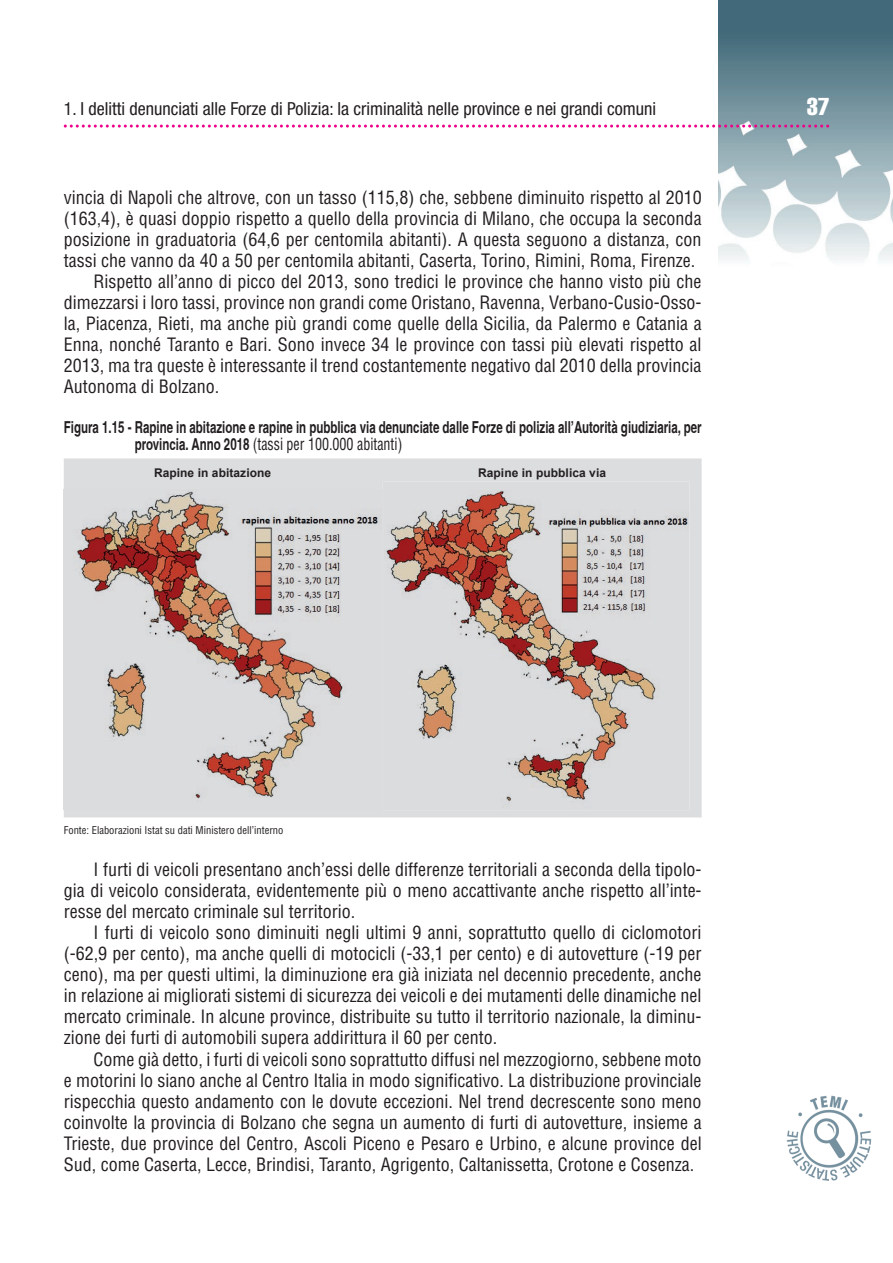
<style>
.page{position:relative;width:893px;height:1263px;background:#fff}
.page>*{position:absolute;margin:0;border:0;box-sizing:border-box;transform-origin:0 0}
.t1{font:24px "Helvetica LT Std Comp";color:#fff}
.t2{font:condensed 18px/21px "Helvetica LT Std";color:#231f20;text-align:justify}
.t3{font:condensed 18px "Helvetica Neue LT Std";color:#231f20}
.t4{font:700 condensed 16.5px "Helvetica";color:#231f20;scale:.85 1}
.t5{font:condensed 16.5px "Helvetica LT Std";color:#231f20;scale:.85 1}
.t6{font:700 12px "Arial";letter-spacing:.005em;color:#231f20}
.t7{font:condensed 10.5px "Helvetica LT Std";color:#231f20}
.s1{font-family:"Helvetica";font-weight:700}
</style>
<div class="page">
<img style="left:719px;top:0;width:174px;height:262px">
<svg style="left:64px;top:125px;width:765px;height:3px"></svg>
<img style="left:787px;top:1095px;width:85px;height:85px">
<svg style="left:64px;top:458px;width:638px;height:359px;background:#dddee0"></svg>
<img style="left:64px;top:489px;width:319px;height:320px">
<img style="left:383px;top:482px;width:307px;height:328px">
<p class="t3" style="left:64px;top:98px;width:594px">1. I delitti denunciati alle Forze di Polizia: la criminalità nelle province e nei grandi comuni</p>
<h1 class="t1" style="left:807px;top:91px;width:24px">37</h1>
<p class="t2" style="left:64px;top:187px;width:639px">vincia di Napoli che altrove, con un tasso (115,8) che, sebbene diminuito rispetto al 2010</p>
<p class="t2" style="left:64px;top:208px;width:639px">(163,4), è quasi doppio rispetto a quello della provincia di Milano, che occupa la seconda</p>
<p class="t2" style="left:64px;top:229px;width:639px">posizione in graduatoria (64,6 per centomila abitanti). A questa seguono a distanza, con</p>
<p class="t2" style="left:64px;top:250px;width:633px">tassi che vanno da 40 a 50 per centomila abitanti, Caserta, Torino, Rimini, Roma, Firenze.</p>
<p class="t2" style="left:94px;top:271px;width:610px">Rispetto all’anno di picco del 2013, sono tredici le province che hanno visto più che</p>
<p class="t2" style="left:64px;top:292px;width:639px">dimezzarsi i loro tassi, province non grandi come Oristano, Ravenna, Verbano-Cusio-Osso-</p>
<p class="t2" style="left:64px;top:313px;width:639px">la, Piacenza, Rieti, ma anche più grandi come quelle della Sicilia, da Palermo e Catania a</p>
<p class="t2" style="left:64px;top:334px;width:639px">Enna, nonché Taranto e Bari. Sono invece 34 le province con tassi più elevati rispetto al</p>
<p class="t2" style="left:64px;top:355px;width:639px">2013, ma tra queste è interessante il trend costantemente negativo dal 2010 della provincia</p>
<p class="t2" style="left:64px;top:376px;width:157px">Autonoma di Bolzano.</p>
<p class="t4" style="left:64px;top:417px;width:752px">Figura 1.15 - Rapine in abitazione e rapine in pubblica via denunciate dalle Forze di polizia all’Autorità giudiziaria, per</p>
<p class="t5" style="left:135px;top:433px;width:316px"><span class="s1">provincia. Anno 2018</span> (tassi per 100.000 abitanti)</p>
<p class="t6" style="left:154px;top:464px;width:119px">Rapine in abitazione</p>
<p class="t6" style="left:478px;top:464px;width:129px">Rapine in pubblica via</p>
<p class="t7" style="left:64px;top:823px;width:221px">Fonte: Elaborazioni Istat su dati Ministero dell’interno</p>
<p class="t2" style="left:64px;top:859px;width:639px;text-indent:30px">I furti di veicoli presentano anch’essi delle differenze territoriali a seconda della tipolo&shy;gia di veicolo considerata, evidentemente più o meno accattivante anche rispetto all’inte&shy;resse del mercato criminale sul territorio.</p>
<p class="t2" style="left:64px;top:922px;width:639px;text-indent:30px">I furti di veicolo sono diminuiti negli ultimi 9 anni, soprattutto quello di ciclomotori (-62,9 per cento), ma anche quelli di motocicli (-33,1 per cento) e di autovetture (-19 per ceno), ma per questi ultimi, la diminuzione era già iniziata nel decennio precedente, anche in relazione ai migliorati sistemi di sicurezza dei veicoli e dei mutamenti delle dinamiche nel mercato criminale. In alcune province, distribuite su tutto il territorio nazionale, la diminu&shy;zione dei furti di automobili supera addirittura il 60 per cento.</p>
<p class="t2" style="left:64px;top:1048px;width:639px;text-indent:30px">Come già detto, i furti di veicoli sono soprattutto diffusi nel mezzogiorno, sebbene moto e motorini lo siano anche al Centro Italia in modo significativo. La distribuzione provinciale rispecchia questo andamento con le dovute eccezioni. Nel trend decrescente sono meno coinvolte la provincia di Bolzano che segna un aumento di furti di autovetture, insieme a Trieste, due province del Centro, Ascoli Piceno e Pesaro e Urbino, e alcune province del Sud, come Caserta, Lecce, Brindisi, Taranto, Agrigento, Caltanissetta, Crotone e Cosenza.</p>
</div>
